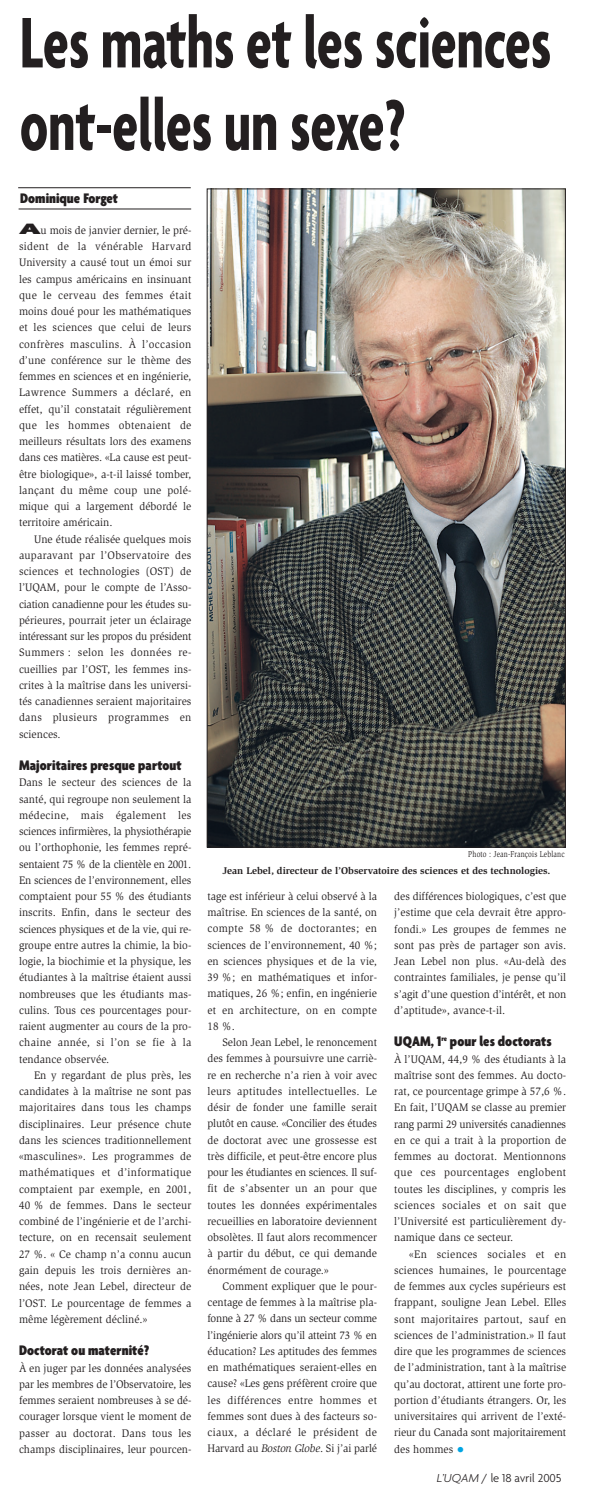
<style>
.page{position:relative;width:593px;height:1502px;background:#fff}
.page>*{position:absolute;margin:0;border:0;box-sizing:border-box;transform-origin:0 0}
.t1{font:700 condensed 77.5px/82.5px "Agenda";color:#231f20;scale:.8 1}
.t2{font:900 condensed 15px "Agenda";letter-spacing:.005em;color:#231f20}
.t3{font:300 12.5px "Agenda";color:#231f20}
.t4{font:11.25px/16.2px "Slimbach";letter-spacing:.005em;color:#231f20;text-align:justify;scale:.95 1}
.t5{font:700 10px "Slimbach";color:#231f20}
.t6{font:8.75px "Slimbach";letter-spacing:.025em;color:#231f20;scale:.8 1}
.s1{font-family:"Agenda";font-weight:900;font-stretch:condensed;font-size:16.25px}
.s2{font-style:italic}
.s3{font-size:15px;color:#00a5e3}
</style>
<div class="page">
<img style="left:209px;top:191px;width:354px;height:654px">
<hr style="left:18px;top:188px;width:173px;height:1px;background:#231f20">
<hr style="left:19px;top:209px;width:172px;height:1px;background:#231f20">
<h1 class="t1" style="left:20px;top:8px;width:665px">Les maths et les sciences ont-elles un sexe?</h1>
<h2 class="t2" style="left:20px;top:193px;width:99px">Dominique Forget</h2>
<p class="t4" style="left:19px;top:223px;width:183px"><span class="s1">A</span>u mois de janvier dernier, le pré&shy;sident de la vénérable Harvard University a causé tout un émoi sur les campus américains en insinuant que le cerveau des femmes était moins doué pour les mathématiques et les sciences que celui de leurs confrères masculins. À l’occasion d’une conférence sur le thème des femmes en sciences et en ingénierie, Lawrence Summers a déclaré, en effet, qu’il constatait régulièrement que les hommes obtenaient de meilleurs résultats lors des examens dans ces matières. «La cause est peut&shy;être biologique», a-t-il laissé tomber, lançant du même coup une polé&shy;mique qui a largement débordé le territoire américain.</p>
<p class="t4" style="left:19px;top:532px;width:183px;text-indent:15px">Une étude réalisée quelques mois auparavant par l’Observatoire des sciences et technologies (OST) de l’UQAM, pour le compte de l’Asso&shy;ciation canadienne pour les études su&shy;périeures, pourrait jeter un éclairage intéressant sur les propos du président Summers : selon les données re&shy;cueillies par l’OST, les femmes ins&shy;crites à la maîtrise dans les universi&shy;tés canadiennes seraient majoritaires dans plusieurs programmes en sciences.</p>
<h2 class="t2" style="left:19px;top:760px;width:164px">Majoritaires presque partout</h2>
<p class="t4" style="left:19px;top:775px;width:183px">Dans le secteur des sciences de la santé, qui regroupe non seulement la médecine, mais également les sciences infirmières, la physiothérapie ou l’orthophonie, les femmes repré&shy;sentaient 75 % de la clientèle en 2001.<br>En sciences de l’environnement, elles comptaient pour 55 % des étudiants inscrits. Enfin, dans le secteur des sciences physiques et de la vie, qui re&shy;groupe entre autres la chimie, la bio&shy;logie, la biochimie et la physique, les étudiantes à la maîtrise étaient aussi nombreuses que les étudiants mas&shy;culins. Tous ces pourcentages pour&shy;raient augmenter au cours de la pro&shy;chaine année, si l’on se fie à la tendance observée.</p>
<p class="t4" style="left:19px;top:1068px;width:183px;text-indent:15px">En y regardant de plus près, les candidates à la maîtrise ne sont pas majoritaires dans tous les champs disciplinaires. Leur présence chute dans les sciences traditionnellement «masculines». Les programmes de mathématiques et d’informatique comptaient par exemple, en 2001, 40 % de femmes. Dans le secteur combiné de l’ingénierie et de l’archi&shy;tecture, on en recensait seulement 27 %. « Ce champ n’a connu aucun gain depuis les trois dernières an&shy;nées, note Jean Lebel, directeur de l’OST. Le pourcentage de femmes a même légèrement décliné.»</p>
<h2 class="t2" style="left:19px;top:1345px;width:132px">Doctorat ou maternité?</h2>
<p class="t4" style="left:19px;top:1360px;width:183px">À en juger par les données analysées par les membres de l’Observatoire, les femmes seraient nombreuses à se dé&shy;courager lorsque vient le moment de passer au doctorat. Dans tous les champs disciplinaires, leur pourcen-</p>
<p class="t6" style="left:468px;top:851px;width:122px">Photo : Jean-François Leblanc</p>
<p class="t5" style="left:222px;top:867px;width:329px">Jean Lebel, directeur de l’Observatoire des sciences et des technologies.</p>
<p class="t4" style="left:207px;top:889px;width:180px">tage est inférieur à celui observé à la maîtrise. En sciences de la santé, on compte 58 % de doctorantes; en sciences de l’environnement, 40 %; en sciences physiques et de la vie, 39 %; en mathématiques et infor&shy;matiques, 26 %; enfin, en ingénierie et en architecture, on en compte 18 %.</p>
<p class="t4" style="left:207px;top:1035px;width:180px;text-indent:15px">Selon Jean Lebel, le renoncement des femmes à poursuivre une carriè&shy;re en recherche n’a rien à voir avec leurs aptitudes intellectuelles. Le désir de fonder une famille serait plutôt en cause. «Concilier des études de doctorat avec une grossesse est très difficile, et peut-être encore plus pour les étudiantes en sciences. Il suf&shy;fit de s’absenter un an pour que toutes les données expérimentales recueillies en laboratoire deviennent obsolètes. Il faut alors recommencer à partir du début, ce qui demande énormément de courage.»</p>
<p class="t4" style="left:207px;top:1279px;width:180px;text-indent:15px">Comment expliquer que le pour&shy;centage de femmes à la maîtrise pla&shy;fonne à 27 % dans un secteur comme l’ingénierie alors qu’il atteint 73 % en éducation? Les aptitudes des femmes en mathématiques seraient-elles en cause? «Les gens préfèrent croire que les différences entre hommes et femmes sont dues à des facteurs so&shy;ciaux, a déclaré le président de Harvard au <span class="s2">Boston Globe</span>. Si j’ai parlé</p>
<p class="t4" style="left:394px;top:889px;width:182px">des différences biologiques, c’est que j’estime que cela devrait être appro&shy;fondi.» Les groupes de femmes ne sont pas près de partager son avis.<br>Jean Lebel non plus. «Au-delà des contraintes familiales, je pense qu’il s’agit d’une question d’intérêt, et non d’aptitude», avance-t-il.</p>
<h2 class="t2" style="left:394px;top:1036px;width:159px">UQAM, 1<sup>re</sup> pour les doctorats</h2>
<p class="t4" style="left:394px;top:1051px;width:182px">À l’UQAM, 44,9 % des étudiants à la maîtrise sont des femmes. Au docto&shy;rat, ce pourcentage grimpe à 57,6 %.<br>En fait, l’UQAM se classe au premier rang parmi 29 universités canadiennes en ce qui a trait à la proportion de femmes au doctorat. Mentionnons que ces pourcentages englobent toutes les disciplines, y compris les sciences sociales et on sait que l’Université est particulièrement dy&shy;namique dans ce secteur.</p>
<p class="t4" style="left:394px;top:1246px;width:182px;text-indent:15px">«En sciences sociales et en sciences humaines, le pourcentage de femmes aux cycles supérieurs est frappant, souligne Jean Lebel. Elles sont majoritaires partout, sauf en sciences de l’administration.» Il faut dire que les programmes de sciences de l’administration, tant à la maîtrise qu’au doctorat, attirent une forte pro&shy;portion d’étudiants étrangers. Or, les universitaires qui arrivent de l’exté&shy;rieur du Canada sont majoritairement des hommes <span class="s3">•</span></p>
<p class="t3" style="left:436px;top:1473px;width:126px"><span class="s2">L’UQAM</span> / le 18 avril 2005</p>
</div>
